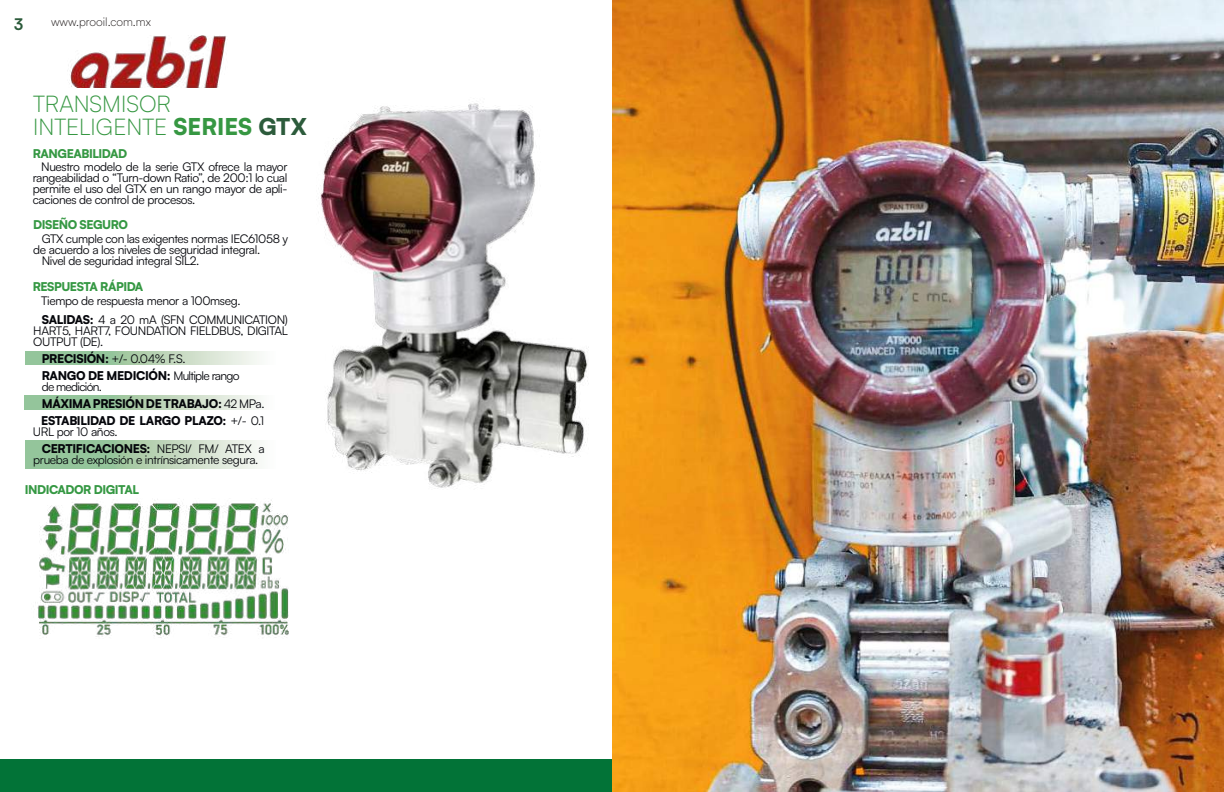
<style>
.page{position:relative;width:1224px;height:792px;background:#fff}
.page>*{position:absolute;margin:0;border:0;box-sizing:border-box;transform-origin:0 0}
.t1{font:300 23px/23px "Satoshi";color:#369742}
.t2{font:700 16px "Satoshi";color:#2b5a3a}
.t3{font:12px/11px "Satoshi";letter-spacing:-.03em;color:#05060b}
.t4{font:900 12px/17.1px "Satoshi";letter-spacing:-.03em;color:#05060b}
.t5{font:900 12px "Satoshi";letter-spacing:-.04em;color:#359843}
.t6{font:300 12px "Satoshi";color:#241f1f}
.s1{font-weight:900}
.s2{font-weight:900;color:#2c5b3b}
.s3{font-weight:400}
</style>
<div class="page">
<img style="left:69px;top:36px;width:157px;height:52px">
<div style="left:0;top:760px;width:1224px;height:32px;background:#027337"></div>
<img style="left:612px;top:0;width:612px;height:792px">
<svg style="left:25px;top:351px;width:234px;height:13px;background:#b5d4b6"></svg>
<svg style="left:25px;top:396px;width:233px;height:13px;background:#b5d3b5"></svg>
<svg style="left:25px;top:441px;width:234px;height:27px;background:#b5d4b6"></svg>
<img style="left:318px;top:103px;width:271px;height:385px">
<img style="left:35px;top:499px;width:254px;height:139px">
<h2 class="t2" style="left:14px;top:13px;width:11px">3</h2>
<p class="t6" style="left:51px;top:14px;width:101px">www.prooil.com.mx</p>
<h1 class="t1" style="left:33px;top:91px;width:276px">TRANSMISOR<br>INTELIGENTE <span class="s1">SERIES</span> <span class="s2">GTX</span></h1>
<p class="t5" style="left:33px;top:144px;width:96px">RANGEABILIDAD</p>
<p class="t3" style="left:33px;top:160px;width:256px;text-align:justify;text-indent:9px">Nuestro modelo de la serie GTX ofrece la mayor rangeabilidad o “Turn-down Ratio”, de 200:1 lo cual permite el uso del GTX en un rango mayor de apli&shy;caciones de control de procesos.</p>
<p class="t3" style="left:42px;top:232px;width:248px">GTX cumple con las exigentes normas IEC61058 y</p>
<p class="t3" style="left:33px;top:243px;width:229px">de acuerdo a los niveles de seguridad integral.</p>
<p class="t3" style="left:42px;top:254px;width:159px">Nivel de seguridad integral SIL2.</p>
<p class="t3" style="left:41px;top:291px;width:248px;line-height:18.7px">Tiempo de respuesta menor a 100mseg.<br><span class="s1">SALIDAS:</span> 4 a 20 mA (SFN COMMUNICATION)</p>
<p class="t3" style="left:33px;top:325px;width:256px">HART5, HART7, FOUNDATION FIELDBUS, DIGITAL<br>OUTPUT (DE).</p>
<p class="t4" style="left:42px;top:349px;width:199px">PRECISIÓN: <span class="s3">+/- 0.04% F.S.<br></span>RANGO DE MEDICIÓN: <span class="s3">Multiple rango</span></p>
<p class="t4" style="left:41px;top:377px;width:225px"><span class="s3">de medición.<br></span>MÁXIMA PRESIÓN DE TRABAJO: <span class="s3">42 MPa.<br></span>ESTABILIDAD DE LARGO PLAZO: <span class="s3">+/- 0.1</span></p>
<p class="t3" style="left:42px;top:423px;width:224px;line-height:17.1px;text-indent:-9px">URL por 10 años.<br><span class="s1">CERTIFICACIONES:</span> NEPSI/ FM/ ATEX a</p>
<p class="t3" style="left:33px;top:454px;width:227px">prueba de explosión e intrínsicamente segura.</p>
<p class="t5" style="left:33px;top:215px;width:96px">DISEÑO SEGURO</p>
<p class="t5" style="left:33px;top:277px;width:112px">RESPUESTA RÁPIDA</p>
<p class="t5" style="left:25px;top:480px;width:116px">INDICADOR DIGITAL</p>
</div>
